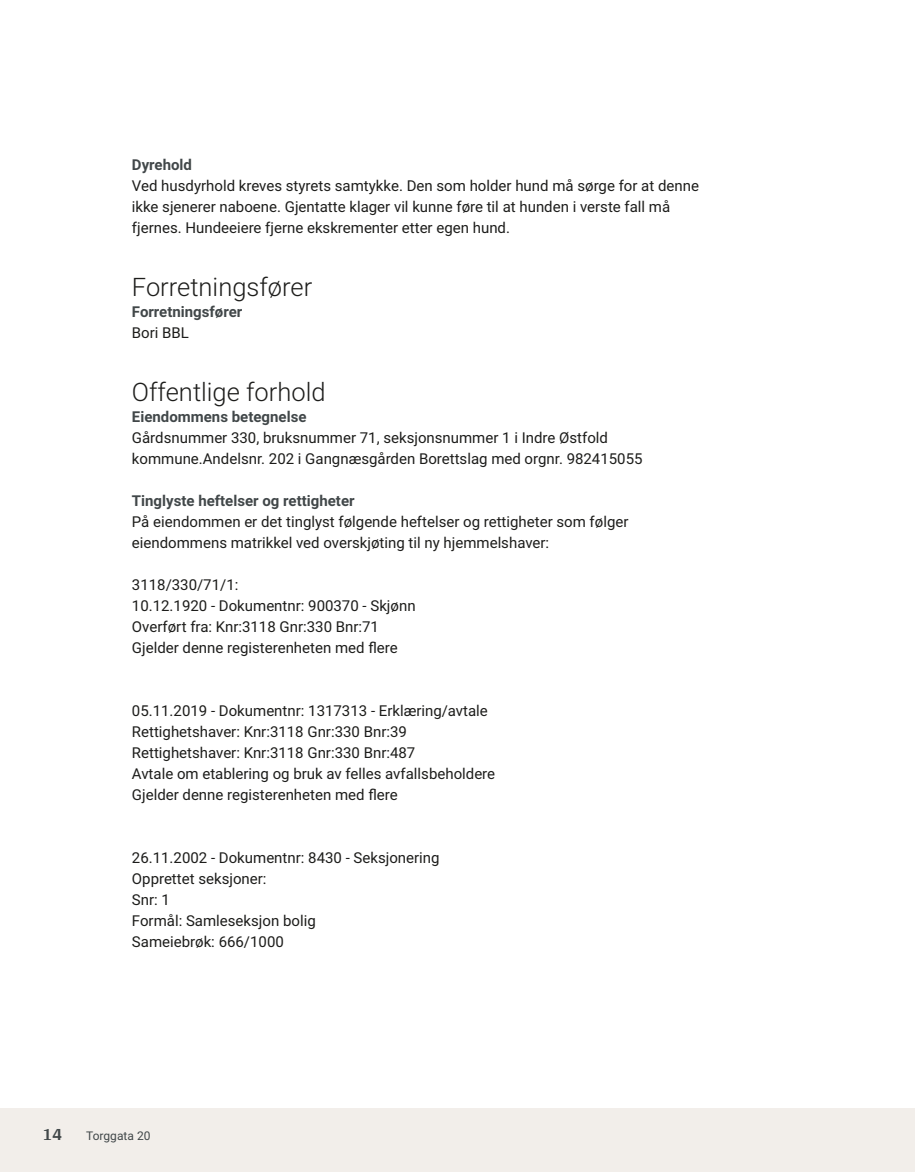
<style>
.page{position:relative;width:915px;height:1172px;background:#fff}
.page>*{position:absolute;margin:0;border:0;box-sizing:border-box;transform-origin:0 0}
.t1{font:300 25.5px "Roboto Vitec";color:#1d1d1b}
.t2{font:700 18px "Arya";color:#414749}
.t3{font:15px/21px "Roboto Vitec";color:#1d1d1b}
.t4{font:700 15px "Roboto Vitec";color:#414749}
.t5{font:12px "Roboto Vitec";color:#414749}
</style>
<div class="page">
<div style="left:0;top:1108px;width:914px;height:64px;background:#f2eeea"></div>
<p class="t4" style="left:132px;top:154px;width:62px">Dyrehold</p>
<p class="t3" style="left:132px;top:174px;width:568px">Ved husdyrhold kreves styrets samtykke. Den som holder hund må sørge for at denne ikke sjenerer naboene. Gjentatte klager vil kunne føre til at hunden i verste fall må fjernes. Hundeeiere fjerne ekskrementer etter egen hund.</p>
<h1 class="t1" style="left:132px;top:269px;width:182px">Forretningsfører</h1>
<p class="t4" style="left:132px;top:301px;width:112px">Forretningsfører</p>
<p class="t3" style="left:132px;top:321px;width:59px">Bori BBL</p>
<h1 class="t1" style="left:132px;top:374px;width:195px">Offentlige forhold</h1>
<p class="t4" style="left:132px;top:406px;width:176px">Eiendommens betegnelse</p>
<p class="t3" style="left:132px;top:426px;width:512px">Gårdsnummer 330, bruksnummer 71, seksjonsnummer 1 i Indre Østfold kommune.Andelsnr. 202 i Gangnæsgården Borettslag med orgnr. 982415055</p>
<p class="t4" style="left:132px;top:490px;width:224px">Tinglyste heftelser og rettigheter</p>
<p class="t3" style="left:132px;top:510px;width:498px">På eiendommen er det tinglyst følgende heftelser og rettigheter som følger eiendommens matrikkel ved overskjøting til ny hjemmelshaver:</p>
<p class="t3" style="left:132px;top:573px;width:285px">3118/330/71/1:<br>10.12.1920 ‑ Dokumentnr: 900370 ‑ Skjønn Overført fra: Knr:3118 Gnr:330 Bnr:71<br>Gjelder denne registerenheten med flere</p>
<p class="t3" style="left:132px;top:699px;width:364px">05.11.2019 ‑ Dokumentnr: 1317313 ‑ Erklæring/avtale Rettighetshaver: Knr:3118 Gnr:330 Bnr:39<br>Rettighetshaver: Knr:3118 Gnr:330 Bnr:487<br>Avtale om etablering og bruk av felles avfallsbeholdere Gjelder denne registerenheten med flere</p>
<p class="t3" style="left:132px;top:846px;width:309px">26.11.2002 ‑ Dokumentnr: 8430 ‑ Seksjonering<br>Opprettet seksjoner:<br>Snr: 1<br>Formål: Samleseksjon bolig<br>Sameiebrøk: 666/1000</p>
<p class="t2" style="left:43px;top:1123px;width:21px">14</p>
<p class="t5" style="left:86px;top:1127px;width:66px">Torggata 20</p>
</div>
